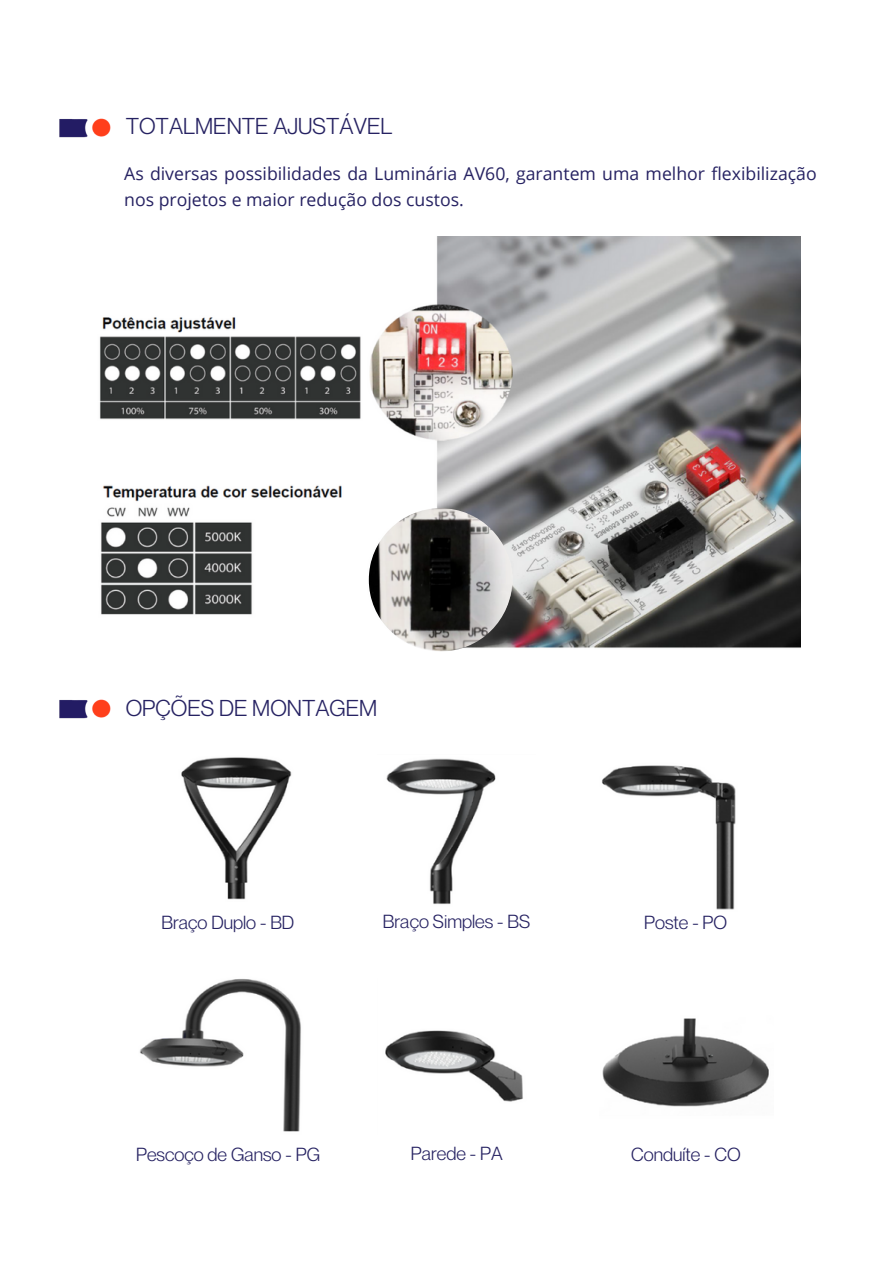
<style>
.page{position:relative;width:893px;height:1264px;background:#fff}
.page>*{position:absolute;margin:0;border:0;box-sizing:border-box;transform-origin:0 0}
.t1{font:22.5px "Neue Montreal";color:#262262}
.t2{font:18.45px "Neue Montreal";color:#262262}
.t3{font:17.7px/25.8px "Open Sans";color:#262262}
</style>
<div class="page">
<img style="left:59px;top:118px;width:52px;height:20px">
<img style="left:99px;top:236px;width:701px;height:415px">
<img style="left:369px;top:508px;width:143px;height:143px;border-radius:50%">
<img style="left:181px;top:757px;width:111px;height:143px">
<img style="left:386px;top:758px;width:110px;height:146px">
<img style="left:601px;top:765px;width:135px;height:145px">
<img style="left:385px;top:1030px;width:138px;height:72px">
<img style="left:140px;top:979px;width:161px;height:153px">
<img style="left:602px;top:1018px;width:167px;height:89px">
<img style="left:59px;top:699px;width:52px;height:20px">
<p class="t1" style="left:126px;top:113px;width:268px">TOTALMENTE AJUSTÁVEL</p>
<p class="t3" style="left:124px;top:161px;width:694px">As diversas possibilidades da Luminária AV60, garantem uma melhor flexibilização nos projetos e maior redução dos custos.</p>
<p class="t1" style="left:126px;top:693px;width:253px">OPÇÕES DE MONTAGEM</p>
<p class="t2" style="left:161px;top:911px;width:134px">Braço Duplo - BD</p>
<p class="t2" style="left:383px;top:910px;width:149px">Braço Simples - BS</p>
<p class="t2" style="left:644px;top:911px;width:84px">Poste - PO</p>
<p class="t2" style="left:136px;top:1143px;width:185px">Pescoço de Ganso - PG</p>
<p class="t2" style="left:411px;top:1142px;width:93px">Parede - PA</p>
<p class="t2" style="left:631px;top:1143px;width:111px">Conduíte - CO</p>
</div>
